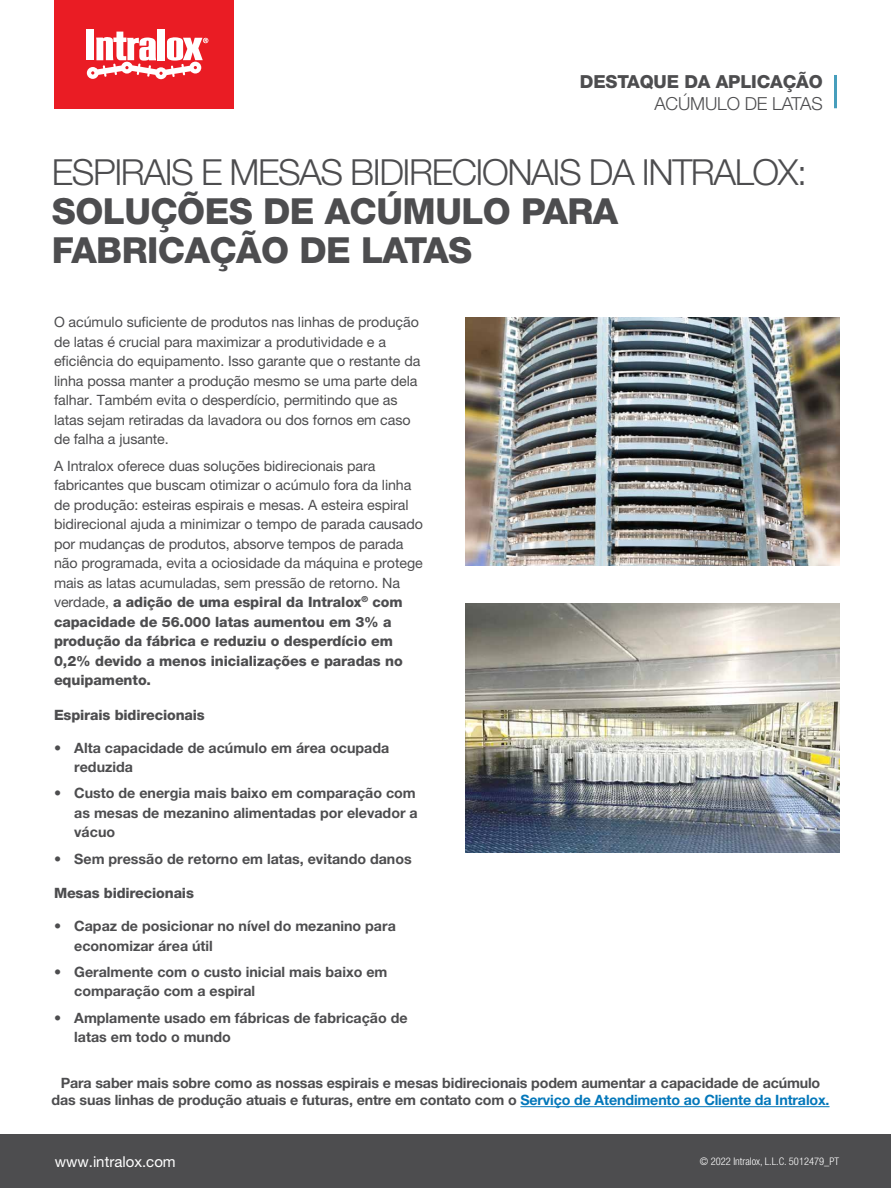
<style>
.page{position:relative;width:891px;height:1188px;background:#fff}
.page>*{position:absolute;margin:0;border:0;box-sizing:border-box;transform-origin:0 0}
.t1{font:300 36px "Helvetica Neue LT Pro";letter-spacing:-.04em;color:#4d4d4f}
.t2{font:800 36px/39px "Helvetica Neue LT Pro";letter-spacing:-.015em;color:#4d4d4f}
.t3{font:800 18px "Helvetica Neue LT Pro";letter-spacing:-.01em;color:#4d4d4f}
.t4{font:300 18px "Helvetica Neue LT Pro";letter-spacing:-.01em;color:#4d4d4f}
.t5{font:15px "Helvetica Neue LT Pro";color:#fff}
.t6{font:14.25px/19.5px "Helvetica Neue LT Pro";letter-spacing:-.005em;color:#4d4d4f}
.t7{font:700 14.25px/19.5px "Helvetica Neue LT Pro";color:#4d4d4f}
.t8{font:800 14.25px "Helvetica Neue LT Pro";letter-spacing:-.01em;color:#4d4d4f}
.t9{font:300 condensed 10.5px "Helvetica Neue LT Pro";color:#fff}
.s1{font-weight:800}
.s2{color:#0377ba}
</style>
<div class="page">
<div style="left:55px;top:0;width:179px;height:108px;background:#ea1c24"></div>
<div style="left:87px;top:29px;width:7px;height:7px;background:#fff"></div>
<div style="left:158px;top:29px;width:7px;height:31px;background:#fff"></div>
<svg style="left:87px;top:32px;width:121px;height:47px"></svg>
<div style="left:0;top:1134px;width:891px;height:54px;background:#4d4d4f"></div>
<hr style="left:834px;top:75px;width:3px;height:33px;background:#479ebc">
<hr style="left:520px;top:1106px;width:310px;height:1px;background:#0377ba">
<img style="left:466px;top:317px;width:373px;height:249px">
<img style="left:466px;top:604px;width:373px;height:248px">
<p class="t3" style="left:580px;top:71px;width:244px">DESTAQUE DA APLICAÇÃO</p>
<p class="t4" style="left:654px;top:93px;width:170px">ACÚMULO DE LATAS</p>
<h1 class="t1" style="left:52px;top:150px;width:757px">ESPIRAIS E MESAS BIDIRECIONAIS DA INTRALOX:</h1>
<h1 class="t2" style="left:52px;top:192px;width:568px">SOLUÇÕES DE ACÚMULO PARA<br>FABRICAÇÃO DE LATAS</h1>
<p class="t6" style="left:54px;top:312px;width:368px">O acúmulo suficiente de produtos nas linhas de produção de latas é crucial para maximizar a produtividade e a eficiência do equipamento. Isso garante que o restante da linha possa manter a produção mesmo se uma parte dela falhar. Também evita o desperdício, permitindo que as latas sejam retiradas da lavadora ou dos fornos em caso de falha a jusante.</p>
<p class="t6" style="left:54px;top:456px;width:371px">A Intralox oferece duas soluções bidirecionais para fabricantes que buscam otimizar o acúmulo fora da linha de produção: esteiras espirais e mesas. A esteira espiral bidirecional ajuda a minimizar o tempo de parada causado por mudanças de produtos, absorve tempos de parada não programada, evita a ociosidade da máquina e protege mais as latas acumuladas, sem pressão de retorno. Na verdade, <span class="s1">a adição de uma espiral da Intralox</span><sup>®</sup> <span class="s1">com capacidade de 56.000 latas aumentou em 3% a produção da fábrica e reduziu o desperdício em 0,2% devido a menos inicializações e paradas no equipamento.</span></p>
<p class="t8" style="left:54px;top:706px;width:152px">Espirais bidirecionais</p>
<p class="t7" style="left:74px;top:738px;width:316px;text-indent:-20px">• Alta capacidade de acúmulo em área ocupada reduzida</p>
<p class="t7" style="left:74px;top:783px;width:345px;text-indent:-20px">• Custo de energia mais baixo em comparação com as mesas de mezanino alimentadas por elevador a vácuo</p>
<p class="t7" style="left:54px;top:849px;width:359px">• Sem pressão de retorno em latas, evitando danos</p>
<p class="t8" style="left:54px;top:885px;width:141px">Mesas bidirecionais</p>
<p class="t7" style="left:74px;top:916px;width:323px;text-indent:-20px">• Capaz de posicionar no nível do mezanino para economizar área útil</p>
<p class="t7" style="left:74px;top:962px;width:315px;text-indent:-20px">• Geralmente com o custo inicial mais baixo em comparação com a espiral</p>
<p class="t7" style="left:74px;top:1008px;width:335px;text-indent:-20px">• Amplamente usado em fábricas de fabricação de latas em todo o mundo</p>
<p class="t7" style="left:52px;top:1074px;width:779px;line-height:17.2px;text-align:center">Para saber mais sobre como as nossas espirais e mesas bidirecionais podem aumentar a capacidade de acúmulo das suas linhas de produção atuais e futuras, entre em contato com o <span class="s2">Serviço de Atendimento ao Cliente da Intralox.</span></p>
<p class="t5" style="left:55px;top:1152px;width:123px">www.intralox.com</p>
<p class="t9" style="left:700px;top:1155px;width:141px">© 2022 Intralox, L.L.C. 5012479_PT</p>
</div>
